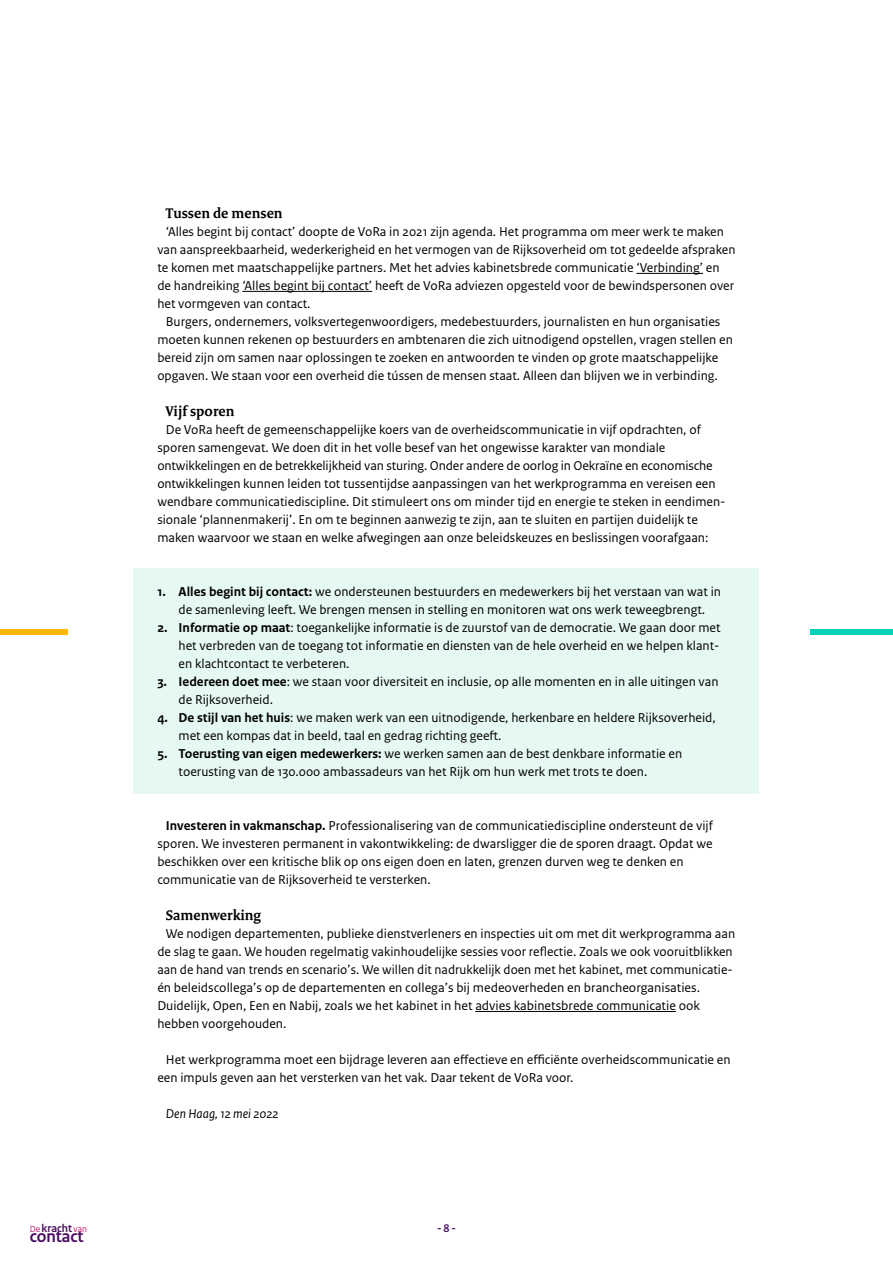
<style>
.page{position:relative;width:893px;height:1263px;background:#fff}
.page>*{position:absolute;margin:0;border:0;box-sizing:border-box;transform-origin:0 0}
.t1{font:700 82.5px "Rijksoverheid Serif";color:#ffb800}
.t2{font:700 82.5px "Rijksoverheid Serif";color:#00d3b6}
.t3{font:700 17.7px "Rijksoverheid Sans Heading";color:#4b0c61}
.H4_05_RO_Alineakop_S{font:700 15px "Rijksoverheid Serif";letter-spacing:.005em;color:#000}
.P_10_RO_Broodtekst_S{font:700 15px "Rijksoverheid Serif";letter-spacing:.005em;color:#000}
.P_10_RO_Broodtekst_S-2{font:13.5px/18px "Rijksoverheid Sans Text";color:#000}
.P_10_RO_Broodtekst_S-3{font:italic 13.5px "Rijksoverheid Sans Text";color:#000}
.t4{font:700 11.7px "Rijksoverheid Sans Heading";color:#4b0c61}
.s1{font-weight:700}
.s2{font-weight:400;font-size:9.45px;color:#c60063}
</style>
<div class="page">
<div style="left:134px;top:569px;width:625px;height:225px;background:#e6f8f4"></div>
<hr style="left:636px;top:273px;width:67px;height:1px;background:#000">
<hr style="left:242px;top:291px;width:130px;height:1px;background:#000">
<hr style="left:475px;top:1011px;width:201px;height:1px;background:#000">
<h4 class="H4_05_RO_Alineakop_S" style="left:166px;top:204px;width:118px">Tussen de mensen</h4>
<p class="P_10_RO_Broodtekst_S-2" style="left:157px;top:223px;width:580px;text-indent:9px">‘Alles begint bij contact’ doopte de VoRa in 2021 zijn agenda. Het programma om meer werk te maken van aanspreekbaarheid, wederkerigheid en het vermogen van de Rijksoverheid om tot gedeelde afspraken te komen met maatschappelijke partners. Met het advies kabinetsbrede communicatie ‘Verbinding’ en de handreiking ‘Alles begint bij contact’ heeft de VoRa adviezen opgesteld voor de bewindspersonen over het vormgeven van contact.</p>
<p class="P_10_RO_Broodtekst_S-2" style="left:157px;top:313px;width:577px;text-indent:9px">Burgers, ondernemers, volksvertegenwoordigers, medebestuurders, journalisten en hun organisaties moeten kunnen rekenen op bestuurders en ambtenaren die zich uitnodigend opstellen, vragen stellen en bereid zijn om samen naar oplossingen te zoeken en antwoorden te vinden op grote maatschappelijke opgaven. We staan voor een overheid die tússen de mensen staat. Alleen dan blijven we in verbinding.</p>
<h4 class="H4_05_RO_Alineakop_S" style="left:166px;top:402px;width:70px">Vijf sporen</h4>
<p class="P_10_RO_Broodtekst_S-2" style="left:157px;top:421px;width:568px;text-indent:9px">De VoRa heeft de gemeenschappelijke koers van de overheidscommunicatie in vijf opdrachten, of sporen samengevat. We doen dit in het volle besef van het ongewisse karakter van mondiale ontwikkelingen en de betrekkelijkheid van sturing. Onder andere de oorlog in Oekraïne en economische ontwikkelingen kunnen leiden tot tussentijdse aanpassingen van het werkprogramma en vereisen een wendbare communicatiediscipline. Dit stimuleert ons om minder tijd en energie te steken in eendimen&shy;sionale ‘plannenmakerij’. En om te beginnen aanwezig te zijn, aan te sluiten en partijen duidelijk te maken waarvoor we staan en welke afwegingen aan onze beleidskeuzes en beslissingen voorafgaan:</p>
<p class="P_10_RO_Broodtekst_S-2" style="left:157px;top:583px;width:565px;text-align:center"><span class="s1">1. Alles begint bij contact:</span> we ondersteunen bestuurders en medewerkers bij het verstaan van wat in de samenleving leeft. We brengen mensen in stelling en monitoren wat ons werk teweegbrengt.</p>
<p class="P_10_RO_Broodtekst_S-2" style="left:179px;top:619px;width:543px;text-align:justify;text-indent:-21px"><span class="s1">2. Informatie op maat</span>: toegankelijke informatie is de zuurstof van de democratie. We gaan door met het verbreden van de toegang tot informatie en diensten van de hele overheid en we helpen klant&shy;en klachtcontact te verbeteren.</p>
<p class="P_10_RO_Broodtekst_S-2" style="left:179px;top:673px;width:541px;text-indent:-21px"><span class="s1">3. Iedereen doet mee</span>: we staan voor diversiteit en inclusie, op alle momenten en in alle uitingen van de Rijksoverheid.</p>
<p class="P_10_RO_Broodtekst_S-2" style="left:179px;top:709px;width:539px;text-indent:-21px"><span class="s1">4. De stijl van het huis</span>: we maken werk van een uitnodigende, herkenbare en heldere Rijksoverheid, met een kompas dat in beeld, taal en gedrag richting geeft.</p>
<p class="P_10_RO_Broodtekst_S-2" style="left:179px;top:745px;width:505px;text-indent:-21px"><span class="s1">5. Toerusting van eigen medewerkers:</span> we werken samen aan de best denkbare informatie en toerusting van de 130.000 ambassadeurs van het Rijk om hun werk met trots te doen.</p>
<h1 class="t1" style="left:-15px;top:574px;width:84px">—</h1>
<h1 class="t2" style="left:810px;top:574px;width:84px">—</h1>
<p class="t4" style="left:30px;top:1221px;width:59px"><span class="s2">De</span> kracht <span class="s2">van</span></p>
<h2 class="t3" style="left:30px;top:1226px;width:55px">contact</h2>
<p class="P_10_RO_Broodtekst_S-2" style="left:157px;top:817px;width:557px;text-indent:9px"><span class="s1">Investeren in vakmanschap.</span> Professionalisering van de communicatiediscipline ondersteunt de vijf sporen. We investeren permanent in vakontwikkeling: de dwarsligger die de sporen draagt. Opdat we beschikken over een kritische blik op ons eigen doen en laten, grenzen durven weg te denken en communicatie van de Rijksoverheid te versterken.</p>
<p class="P_10_RO_Broodtekst_S" style="left:166px;top:906px;width:97px">Samenwerking</p>
<p class="P_10_RO_Broodtekst_S-2" style="left:157px;top:925px;width:579px;text-indent:9px">We nodigen departementen, publieke dienstverleners en inspecties uit om met dit werkprogramma aan de slag te gaan. We houden regelmatig vakinhoudelijke sessies voor reflectie. Zoals we ook vooruitblikken aan de hand van trends en scenario’s. We willen dit nadrukkelijk doen met het kabinet, met communicatie&shy;én beleidscollega’s op de departementen en collega’s bij medeoverheden en brancheorganisaties.<br>Duidelijk, Open, Een en Nabij, zoals we het kabinet in het advies kabinetsbrede communicatie ook hebben voorgehouden.</p>
<p class="P_10_RO_Broodtekst_S-2" style="left:157px;top:1051px;width:575px;text-indent:9px">Het werkprogramma moet een bijdrage leveren aan effectieve en efficiënte overheidscommunicatie en een impuls geven aan het versterken van het vak. Daar tekent de VoRa voor.</p>
<p class="P_10_RO_Broodtekst_S-3" style="left:166px;top:1106px;width:114px">Den Haag, 12 mei 2022</p>
<p class="t4" style="left:437px;top:1221px;width:20px">- 8 -</p>
</div>
